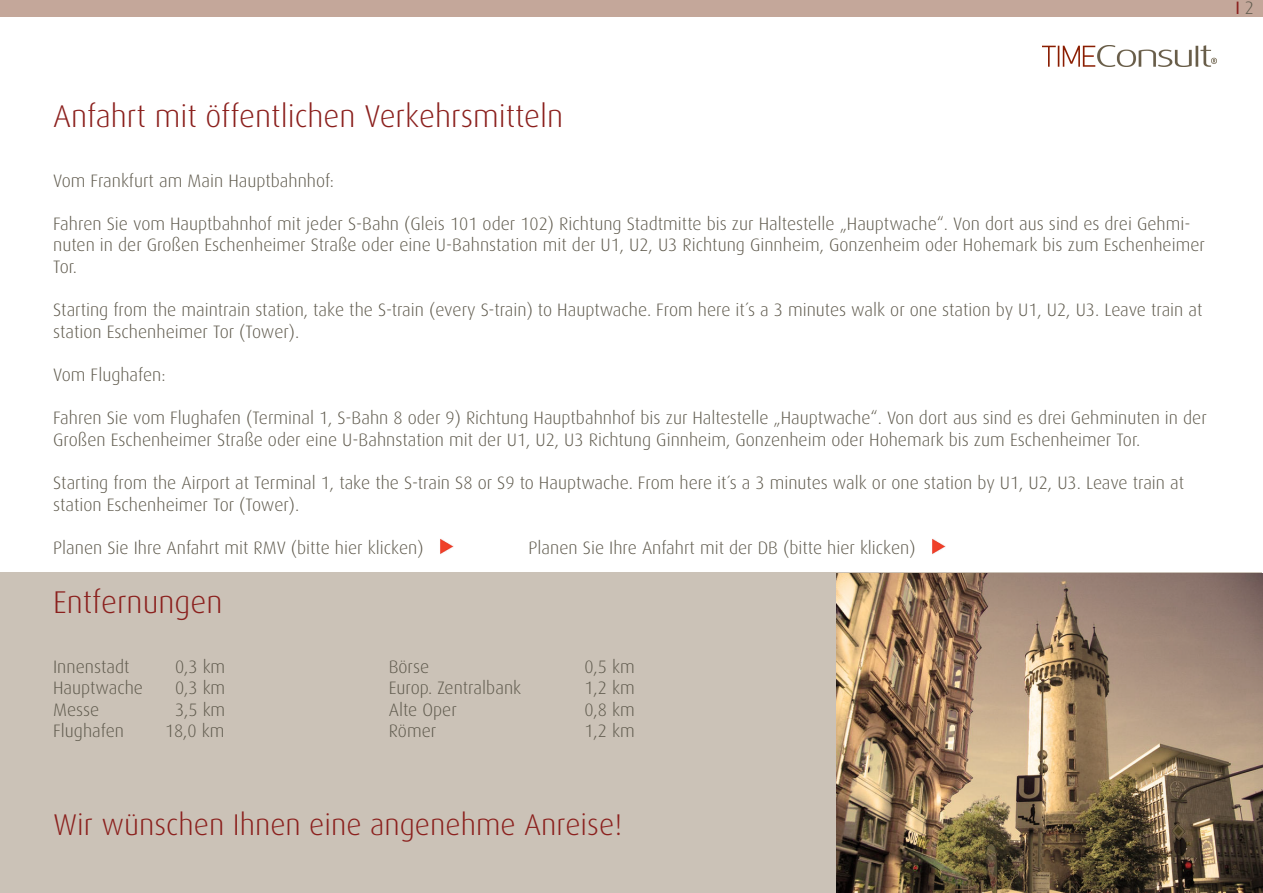
<style>
.page{position:relative;width:1263px;height:893px;background:#fff}
.page>*{position:absolute;margin:0;border:0;box-sizing:border-box;transform-origin:0 0}
.t1{font:300 31.5px "Dax";color:#8b201d}
.t2{font:300 30px "Dax";color:#8b201d}
.t3{font:300 18px/21.6px "Dax";color:#5f5a4d}
.t4{font:18px "Dax";color:#8b201d}
.s1{font-weight:300;color:#5f5a4d}
</style>
<div class="page">
<div style="left:0;top:573px;width:1262px;height:320px;background:#cbc2b7"></div>
<img style="left:932px;top:539px;width:14px;height:15px">
<img style="left:440px;top:539px;width:14px;height:15px">
<div style="left:0;top:0;width:1263px;height:17px;background:#c4a79a"></div>
<img style="left:1042px;top:45px;width:174px;height:21px">
<img style="left:836px;top:573px;width:427px;height:320px">
<p class="t4" style="left:1235px;top:-3px;width:20px">I <span class="s1">2</span></p>
<h1 class="t1" style="left:53px;top:99px;width:512px">Anfahrt mit öffentlichen Verkehrsmitteln</h1>
<p class="t3" style="left:53px;top:170px;width:282px">Vom Frankfurt am Main Hauptbahnhof:</p>
<p class="t3" style="left:53px;top:213px;width:1153px">Fahren Sie vom Hauptbahnhof mit jeder S-Bahn (Gleis 101 oder 102) Richtung Stadtmitte bis zur Haltestelle „Hauptwache“. Von dort aus sind es drei Gehmi&shy;nuten in der Großen Eschenheimer Straße oder eine U-Bahnstation mit der U1, U2, U3 Richtung Ginnheim, Gonzenheim oder Hohemark bis zum Eschenheimer<br>Tor.</p>
<p class="t3" style="left:53px;top:299px;width:1151px">Starting from the maintrain station, take the S-train (every S-train) to Hauptwache. From here it´s a 3 minutes walk or one station by U1, U2, U3. Leave train at station Eschenheimer Tor (Tower).</p>
<p class="t3" style="left:53px;top:364px;width:114px">Vom Flughafen:</p>
<p class="t3" style="left:53px;top:407px;width:1155px">Fahren Sie vom Flughafen (Terminal 1, S-Bahn 8 oder 9) Richtung Hauptbahnhof bis zur Haltestelle „Hauptwache“. Von dort aus sind es drei Gehminuten in der<br>Großen Eschenheimer Straße oder eine U-Bahnstation mit der U1, U2, U3 Richtung Ginnheim, Gonzenheim oder Hohemark bis zum Eschenheimer Tor.</p>
<p class="t3" style="left:53px;top:472px;width:1132px">Starting from the Airport at Terminal 1, take the S-train S8 or S9 to Hauptwache. From here it´s a 3 minutes walk or one station by U1, U2, U3. Leave train at station Eschenheimer Tor (Tower).</p>
<p class="t3" style="left:53px;top:537px;width:372px">Planen Sie Ihre Anfahrt mit RMV (bitte hier klicken)</p>
<p class="t3" style="left:529px;top:537px;width:389px">Planen Sie Ihre Anfahrt mit der DB (bitte hier klicken)</p>
<h1 class="t1" style="left:53px;top:585px;width:171px">Entfernungen</h1>
<p class="t3" style="left:53px;top:656px;width:78px">Innenstadt</p>
<p class="t3" style="left:175px;top:656px;width:52px">0,3 km</p>
<p class="t3" style="left:389px;top:656px;width:42px">Börse</p>
<p class="t3" style="left:584px;top:656px;width:52px">0,5 km</p>
<p class="t3" style="left:53px;top:677px;width:91px">Hauptwache</p>
<p class="t3" style="left:175px;top:677px;width:52px">0,3 km</p>
<p class="t3" style="left:389px;top:677px;width:134px">Europ. Zentralbank</p>
<p class="t3" style="left:584px;top:677px;width:52px">1,2 km</p>
<p class="t3" style="left:53px;top:699px;width:48px">Messe</p>
<p class="t3" style="left:175px;top:699px;width:52px">3,5 km</p>
<p class="t3" style="left:389px;top:699px;width:70px">Alte Oper</p>
<p class="t3" style="left:584px;top:699px;width:52px">0,8 km</p>
<p class="t3" style="left:53px;top:721px;width:72px">Flughafen</p>
<p class="t3" style="left:165px;top:721px;width:61px">18,0 km</p>
<p class="t3" style="left:389px;top:721px;width:49px">Römer</p>
<p class="t3" style="left:584px;top:721px;width:52px">1,2 km</p>
<h2 class="t2" style="left:53px;top:808px;width:571px">Wir wünschen Ihnen eine angenehme Anreise!</h2>
</div>
